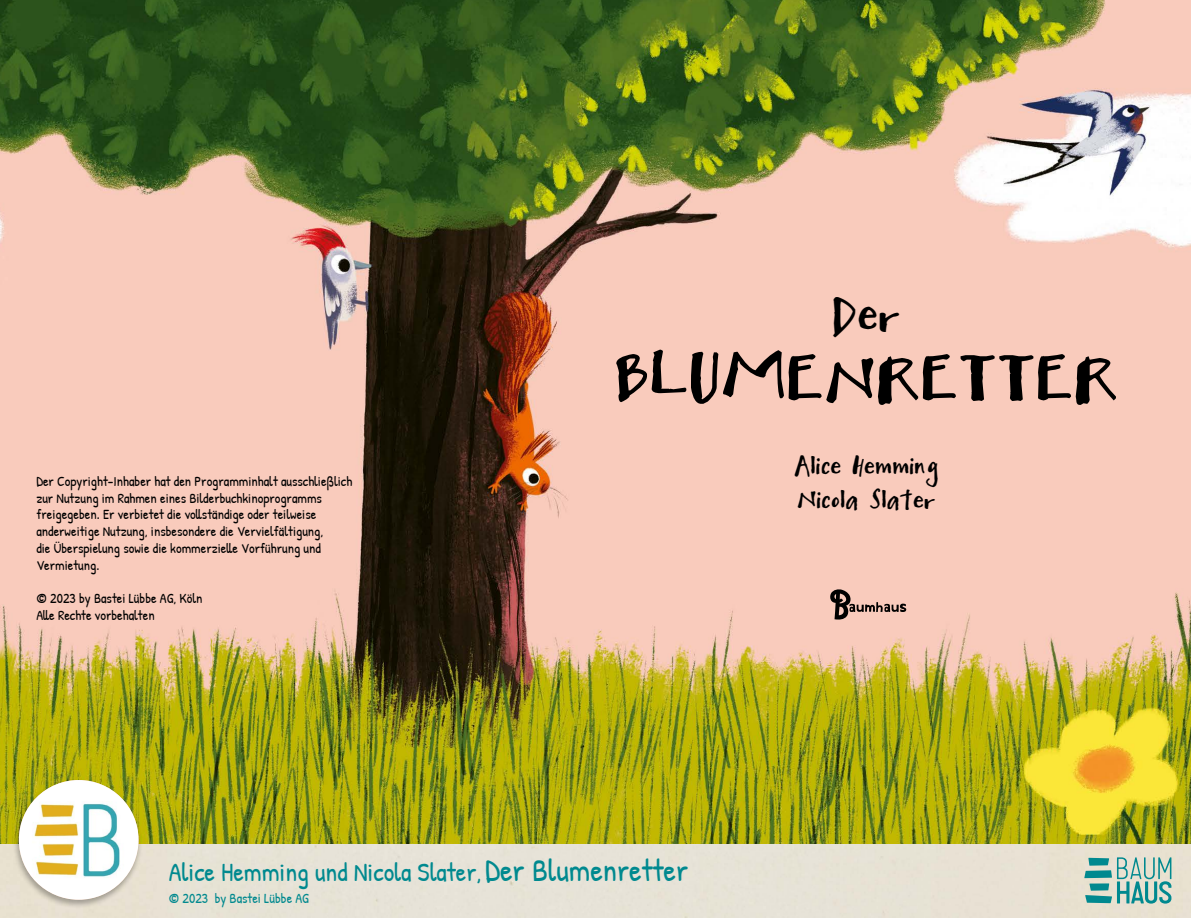
<style>
.page{position:relative;width:1191px;height:918px;background:#fff}
.page>*{position:absolute;margin:0;border:0;box-sizing:border-box;transform-origin:0 0}
.t1{font:68.16px "Mightyto Save";color:#000}
.t2{font:49px "Mightyto Save";color:#000}
.t3{font:26.25px "Patrick Hand";color:#00898f}
.t4{font:25.55px/34.1px "Mightyto Save";color:#000}
.t5{font:14px/16.8px "Patrick Hand";color:#000}
.t6{font:14px "Patrick Hand";color:#00898f}
.s1{font-family:"Blastpink Script";font-size:31.94px}
.s2{font-size:24.5px}
.s3{font-size:31.5px}
</style>
<div class="page">
<div style="left:0;top:843px;width:1191px;height:75px;background:#e7e2d5"></div>
<img style="left:0;top:0;width:1191px;height:843px">
<svg style="left:830px;top:588px;width:76px;height:32px;background:#bb988d"></svg>
<div style="left:12px;top:778px;width:130px;height:130px;background:#000;opacity:.3"></div>
<img style="left:19px;top:780px;width:119px;height:119px;border-radius:60px">
<svg style="left:1084px;top:857px;width:87px;height:46px"></svg>
<p class="t5" style="left:36px;top:472px;width:317px">Der Copyright-Inhaber hat den Programminhalt ausschließlich zur Nutzung im Rahmen eines Bilderbuchkinoprogramms freigegeben. Er verbietet die vollständige oder teilweise anderweitige Nutzung, insbesondere die Vervielfältigung,<br>die Überspielung sowie die kommerzielle Vorführung und Vermietung.</p>
<p class="t5" style="left:36px;top:590px;width:168px">© 2023 by Bastei Lübbe AG, Köln<br>Alle Rechte vorbehalten</p>
<h2 class="t2" style="left:832px;top:288px;width:71px">Der</h2>
<h1 class="t1" style="left:614px;top:345px;width:506px">BLUMENRETTER</h1>
<h3 class="t4" style="left:794px;top:453px;width:146px">Alice <span class="s1">H</span>emming<br>Nicola Slater</h3>
<h3 class="t3" style="left:169px;top:854px;width:521px">Alice Hemming und Nicola Slater<span class="s2">,</span><span class="s3">Der Blumenretter</span></h3>
<p class="t6" style="left:169px;top:888px;width:142px">© 2023 by Bastei Lübbe AG</p>
</div>
